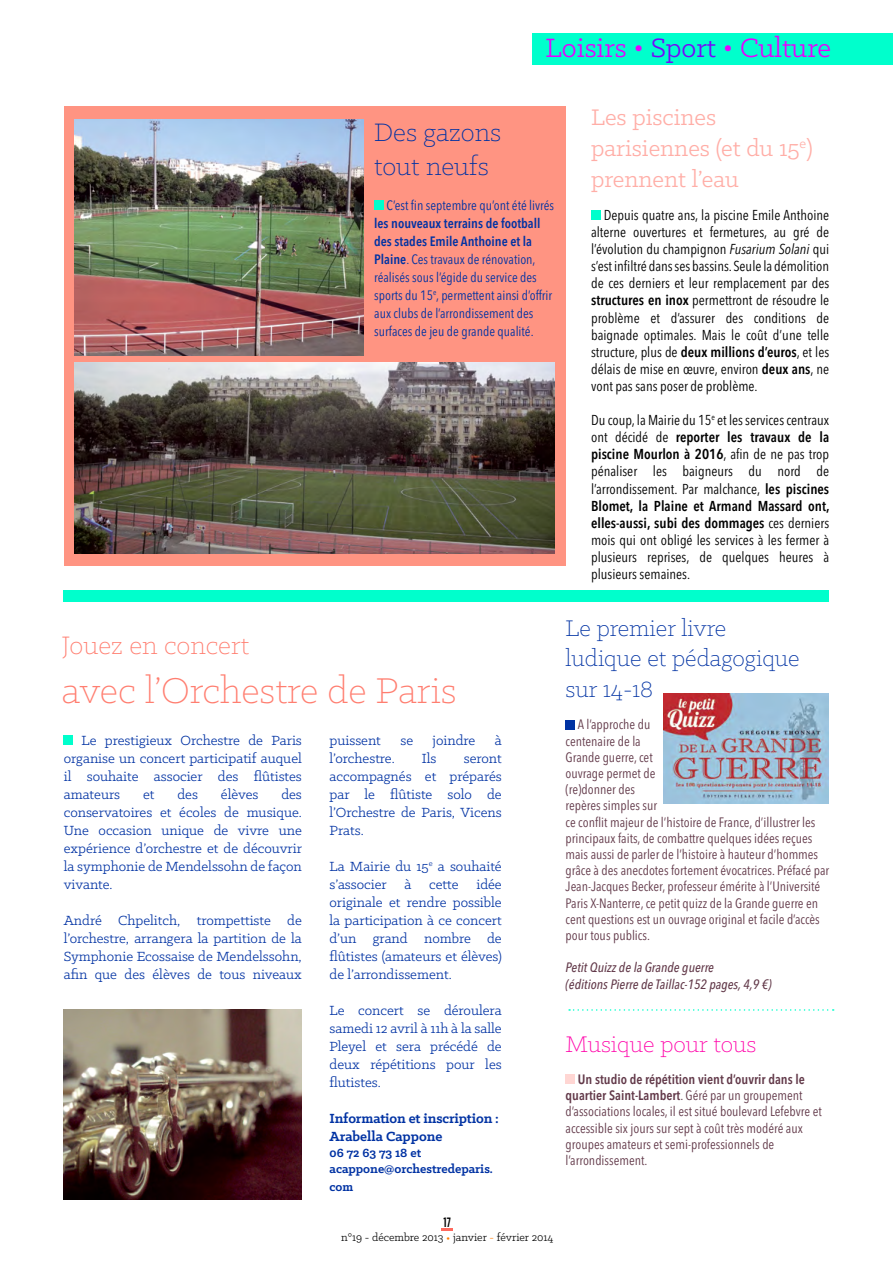
<style>
.page{position:relative;width:893px;height:1263px;background:#fff}
.page>*{position:absolute;margin:0;border:0;box-sizing:border-box;transform-origin:0 0}
.t1{font:300 40.5px "Klinic Slab";color:#ff7e70}
.t2{font:30px "Klinic Slab";color:#e600ff}
.t3{font:300 28.5px/34.2px "Klinic Slab";color:#0032a3}
.t4{font:300 28.5px "Klinic Slab";color:#ff7e70}
.t5{font:25.5px/30.6px "Klinic Slab";color:#ffaea7}
.t6{font:300 25.5px/30.6px "Klinic Slab";color:#0032a3}
.t7{font:300 25.5px "Klinic Slab";color:#ff00a9}
.t8{font:15px/18px "Klinic Slab";color:#0032a3;text-align:justify}
.t9{font:700 15px/18px "Klinic Slab";letter-spacing:-.01em;color:#0032a3}
.t10{font:condensed 14.25px/17.1px "Avenir Next LT Pro";color:#000;text-align:justify}
.t11{font:condensed 13.5px/16.2px "Avenir Next LT Pro";color:#623949}
.t12{font:condensed 13.5px/18px "Avenir Next LT Pro";color:#0032a3}
.t13{font:italic 500 condensed 13.5px/16.2px "Avenir Next LT Pro";color:#623949}
.t14{font:700 13.5px/16.2px "Klinic Slab";color:#0032a3}
.t15{font:500 condensed 13.5px "Gotham HTF";color:#000}
.t16{font:12px "Klinic Slab";color:#000}
.s1{color:#7705fa}
.s2{font-weight:600}
.s3{font-style:italic}
.s4{color:#ff7b00}
</style>
<div class="page">
<div style="left:64px;top:106px;width:502px;height:460px;background:#ff9482"></div>
<div style="left:566px;top:720px;width:9px;height:9px;background:#0032a3"></div>
<div style="left:566px;top:1075px;width:9px;height:9px;background:#ffd6d3"></div>
<div style="left:374px;top:200px;width:10px;height:10px;background:#0fc"></div>
<div style="left:591px;top:211px;width:9px;height:9px;background:#0fc"></div>
<div style="left:64px;top:735px;width:9px;height:10px;background:#0fc"></div>
<img style="left:74px;top:362px;width:481px;height:191px">
<img style="left:64px;top:1010px;width:238px;height:189px">
<img style="left:74px;top:120px;width:290px;height:236px">
<div style="left:64px;top:591px;width:765px;height:11px;background:#0fc"></div>
<img style="left:663px;top:693px;width:166px;height:111px">
<svg style="left:569px;top:1009px;width:265px;height:2px"></svg>
<div style="left:533px;top:33px;width:360px;height:32px;background:#0fc"></div>
<svg style="left:441px;top:1228px;width:12px;height:3px"></svg>
<h2 class="t2" style="left:546px;top:29px;width:287px">Loisirs • <span class="s1">Sport</span> • Culture</h2>
<h3 class="t3" style="left:374px;top:114px;width:128px">Des gazons tout neufs</h3>
<p class="t12" style="left:387px;top:196px;width:169px">C’est fin septembre qu’ont été livrés</p>
<p class="t12" style="left:374px;top:214px;width:180px"><span class="s2">les nouveaux terrains de football des stades Emile Anthoine et la Plaine</span>. Ces travaux de rénovation, réalisés sous l’égide du service des sports du 15<sup>e</sup>, permettent ainsi d’offrir aux clubs de l’arrondissement des surfaces de jeu de grande qualité.</p>
<h3 class="t5" style="left:591px;top:102px;width:223px">Les piscines parisiennes (et du 15<sup>e</sup>) prennent l’eau</h3>
<p class="t10" style="left:591px;top:206px;width:240px;text-indent:13px">Depuis quatre ans, la piscine Emile Anthoine alterne ouvertures et fermetures, au gré de l’évolution du champignon <span class="s3">Fusarium Solani</span> qui s’est infiltré dans ses bassins. Seule la démolition de ces derniers et leur remplacement par des <span class="s2">structures en inox</span> permettront de résoudre le problème et d’assurer des conditions de baignade optimales. Mais le coût d’une telle structure, plus de <span class="s2">deux millions d’euros</span>, et les délais de mise en œuvre, environ <span class="s2">deux ans</span>, ne vont pas sans poser de problème.</p>
<p class="t10" style="left:591px;top:412px;width:240px">Du coup, la Mairie du 15<sup>e</sup> et les services centraux ont décidé de <span class="s2">reporter les travaux de la piscine Mourlon à 2016</span>, afin de ne pas trop pénaliser les baigneurs du nord de l’arrondissement. Par malchance, <span class="s2">les piscines Blomet, la Plaine et Armand Massard ont, elles-aussi, subi des dommages</span> ces derniers mois qui ont obligé les services à les fermer à plusieurs reprises, de quelques heures à plusieurs semaines.</p>
<h3 class="t4" style="left:62px;top:628px;width:189px">Jouez en concert</h3>
<h1 class="t1" style="left:62px;top:665px;width:396px">avec l’Orchestre de Paris</h1>
<p class="t8" style="left:330px;top:731px;width:53px">puissent</p>
<p class="t8" style="left:400px;top:731px;width:14px">se</p>
<p class="t8" style="left:433px;top:731px;width:44px">joindre</p>
<p class="t8" style="left:495px;top:731px;width:8px">à</p>
<p class="t8" style="left:330px;top:749px;width:67px">l’orchestre.</p>
<p class="t8" style="left:422px;top:749px;width:16px">Ils</p>
<p class="t8" style="left:64px;top:731px;width:240px;text-indent:18px">Le prestigieux Orchestre de Paris organise un concert participatif auquel il souhaite associer des flûtistes amateurs</p>
<p class="t8" style="left:330px;top:749px;width:174px;text-indent:134px">seront accompagnés et préparés par le flûtiste solo de l’Orchestre de Paris, Vicens Prats.</p>
<p class="t8" style="left:330px;top:857px;width:174px">La Mairie du 15<sup>e</sup> a souhaité s’associer à cette idée originale et rendre possible la participation à ce concert d’un grand nombre de flûtistes (amateurs et élèves) de l’arrondissement.</p>
<p class="t8" style="left:330px;top:1001px;width:174px">Le concert se déroulera samedi 12 avril à 11h à la salle Pleyel et sera précédé de deux répétitions pour les flutistes.</p>
<p class="t9" style="left:330px;top:1109px;width:171px">Information et inscription :<br>Arabella Cappone</p>
<p class="t14" style="left:330px;top:1144px;width:165px">06 72 63 73 18 et acappone@orchestredeparis.</p>
<p class="t14" style="left:330px;top:1179px;width:25px">com</p>
<p class="t8" style="left:64px;top:785px;width:240px;text-indent:218px">des conservatoires et écoles de musique.<br>Une occasion unique de vivre une expérience d’orchestre et de découvrir la symphonie de Mendelssohn de façon vivante.</p>
<p class="t8" style="left:64px;top:911px;width:240px">André Chpelitch, trompettiste de l’orchestre, arrangera la partition de la Symphonie Ecossaise de Mendelssohn, afin que des élèves de tous niveaux</p>
<p class="t8" style="left:143px;top:785px;width:13px">et</p>
<p class="t8" style="left:177px;top:785px;width:22px">des</p>
<p class="t8" style="left:221px;top:785px;width:39px">élèves</p>
<p class="t15" style="left:443px;top:1215px;width:9px">17</p>
<p class="t16" style="left:341px;top:1229px;width:214px">n°19 - décembre 2013 <span class="s4">•</span> janvier <span class="s4">-</span> février 2014</p>
<h3 class="t6" style="left:566px;top:612px;width:236px">Le premier livre ludique et pédagogique sur 14-18</h3>
<p class="t11" style="left:566px;top:716px;width:265px;text-indent:12px">A l’approche du<br>centenaire de la<br>Grande guerre, cet<br>ouvrage permet de<br>(re)donner des<br>repères simples sur<br>ce conflit majeur de l’histoire de France, d’illustrer les principaux faits, de combattre quelques idées reçues mais aussi de parler de l’histoire à hauteur d’hommes grâce à des anecdotes fortement évocatrices. Préfacé par Jean-Jacques Becker, professeur émérite à l’Université Paris X-Nanterre, ce petit quizz de la Grande guerre en cent questions est un ouvrage original et facile d’accès pour tous publics.</p>
<p class="t13" style="left:566px;top:959px;width:207px">Petit Quizz de la Grande guerre<br>(éditions Pierre de Taillac-152 pages, 4,9 €)</p>
<h3 class="t7" style="left:566px;top:1028px;width:192px">Musique pour tous</h3>
<p class="t11" style="left:566px;top:1071px;width:258px;text-indent:12px"><span class="s2">Un studio de répétition vient d’ouvrir dans le quartier Saint-Lambert</span>. Géré par un groupement d’associations locales, il est situé boulevard Lefebvre et accessible six jours sur sept à coût très modéré aux groupes amateurs et semi-professionnels de l’arrondissement.</p>
</div>
